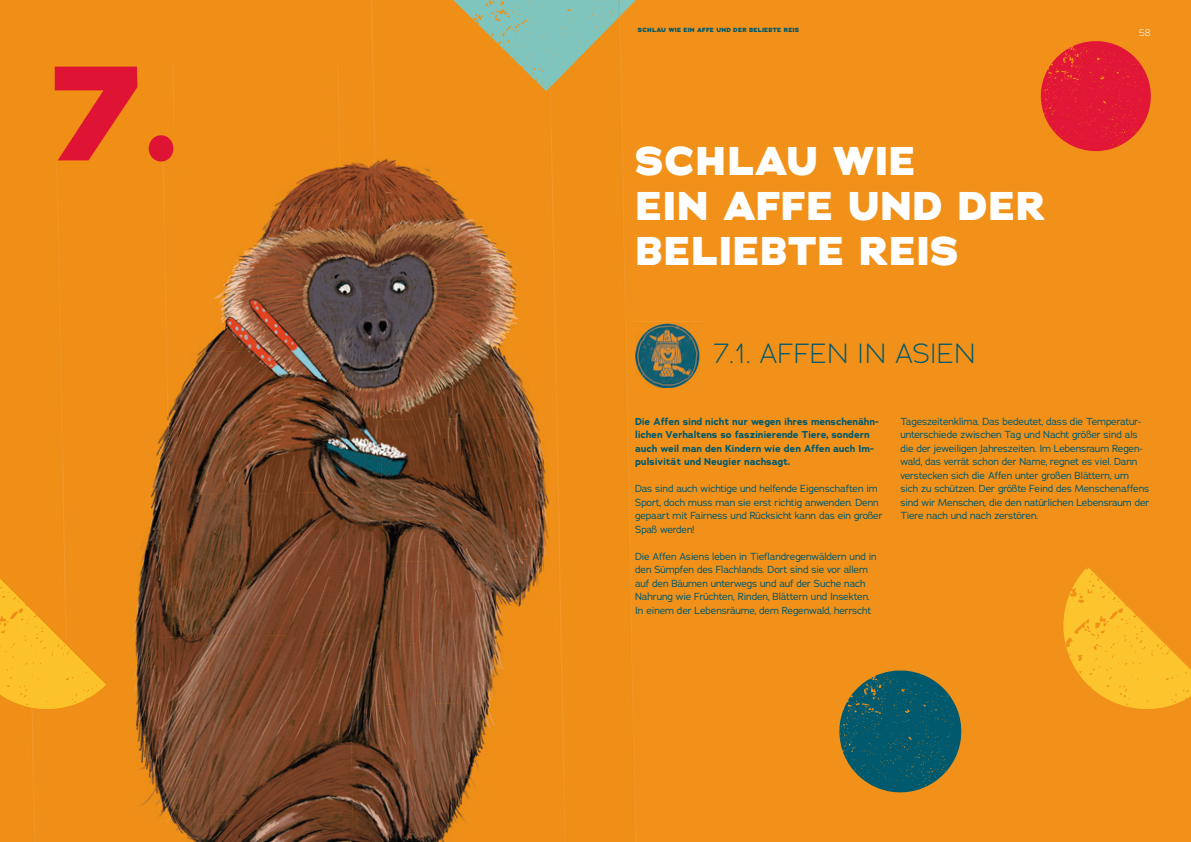
<style>
.page{position:relative;width:1191px;height:842px;background:#f1911a}
.page>*{position:absolute;margin:0;border:0;box-sizing:border-box;transform-origin:0 0}
.t1{font:800 40px/45px "Adrianna";letter-spacing:.015em;color:#fff}
.t2{font:300 27.6px "Adrianna";letter-spacing:.035em;color:#00596d}
.t3{font:10px/13.5px "Adrianna";letter-spacing:-.01em;color:#00596d}
.t4{font:700 10px/13.5px "Adrianna";letter-spacing:-.01em;color:#00596d}
.t5{font:300 9.6px "Adrianna";color:#fff}
.t6{font:800 6px "Adrianna";letter-spacing:.035em;color:#00596d}
</style>
<div class="page">
<img style="left:635px;top:322px;width:66px;height:65px">
<svg style="left:1063px;top:567px;width:128px;height:142px"></svg>
<svg style="left:839px;top:670px;width:123px;height:123px"></svg>
<svg style="left:1040px;top:41px;width:111px;height:111px"></svg>
<img style="left:54px;top:0;width:318px;height:70px">
<img style="left:163px;top:64px;width:175px;height:143px">
<img style="left:338px;top:64px;width:48px;height:778px">
<img style="left:57px;top:162px;width:111px;height:210px">
<img style="left:375px;top:131px;width:179px;height:147px">
<img style="left:164px;top:207px;width:180px;height:146px">
<img style="left:377px;top:274px;width:179px;height:146px">
<img style="left:167px;top:349px;width:180px;height:143px">
<img style="left:62px;top:388px;width:111px;height:249px">
<img style="left:556px;top:379px;width:78px;height:373px">
<img style="left:380px;top:416px;width:180px;height:146px">
<img style="left:62px;top:461px;width:5px;height:118px">
<img style="left:170px;top:492px;width:179px;height:145px">
<img style="left:383px;top:559px;width:180px;height:146px">
<img style="left:131px;top:637px;width:77px;height:142px">
<img style="left:208px;top:634px;width:145px;height:178px">
<img style="left:32px;top:711px;width:2px;height:95px">
<img style="left:386px;top:701px;width:179px;height:141px">
<img style="left:34px;top:779px;width:178px;height:63px">
<img style="left:564px;top:771px;width:72px;height:71px">
<img style="left:211px;top:812px;width:142px;height:30px">
<img style="left:55px;top:67px;width:118px;height:95px">
<svg style="left:620px;top:0;width:16px;height:80px"></svg>
<img style="left:453px;top:0;width:167px;height:91px">
<img style="left:0;top:579px;width:106px;height:130px">
<p class="t6" style="left:638px;top:26px;width:163px">SCHLAU WIE EIN AFFE UND DER BELIEBTE REIS</p>
<p class="t5" style="left:1139px;top:27px;width:13px">58</p>
<h1 class="t1" style="left:635px;top:139px;width:411px">SCHLAU WIE<br>EIN AFFE UND DER<br>BELIEBTE REIS</h1>
<h2 class="t2" style="left:713px;top:336px;width:263px">7.1. AFFEN IN ASIEN</h2>
<p class="t4" style="left:635px;top:414px;width:245px">Die Affen sind nicht nur wegen ihres menschenähn&shy;lichen Verhaltens so faszinierende Tiere, sondern auch weil man den Kindern wie den Affen auch Im&shy;pulsivität und Neugier nachsagt.</p>
<p class="t3" style="left:635px;top:482px;width:249px">Das sind auch wichtige und helfende Eigenschaften im Sport, doch muss man sie erst richtig anwenden. Denn gepaart mit Fairness und Rücksicht kann das ein großer Spaß werden!</p>
<p class="t3" style="left:635px;top:549px;width:243px">Die Affen Asiens leben in Tieflandregenwäldern und in den Sümpfen des Flachlands. Dort sind sie vor allem auf den Bäumen unterwegs und auf der Suche nach Nahrung wie Früchten, Rinden, Blättern und Insekten.<br>In einem der Lebensräume, dem Regenwald, herrscht</p>
<p class="t3" style="left:900px;top:414px;width:251px">Tageszeitenklima. Das bedeutet, dass die Temperatur&shy;unterschiede zwischen Tag und Nacht größer sind als die der jeweiligen Jahreszeiten. Im Lebensraum Regen&shy;wald, das verrät schon der Name, regnet es viel. Dann verstecken sich die Affen unter großen Blättern, um<br>sich zu schützen. Der größte Feind des Menschenaffens sind wir Menschen, die den natürlichen Lebensraum der Tiere nach und nach zerstören.</p>
</div>
